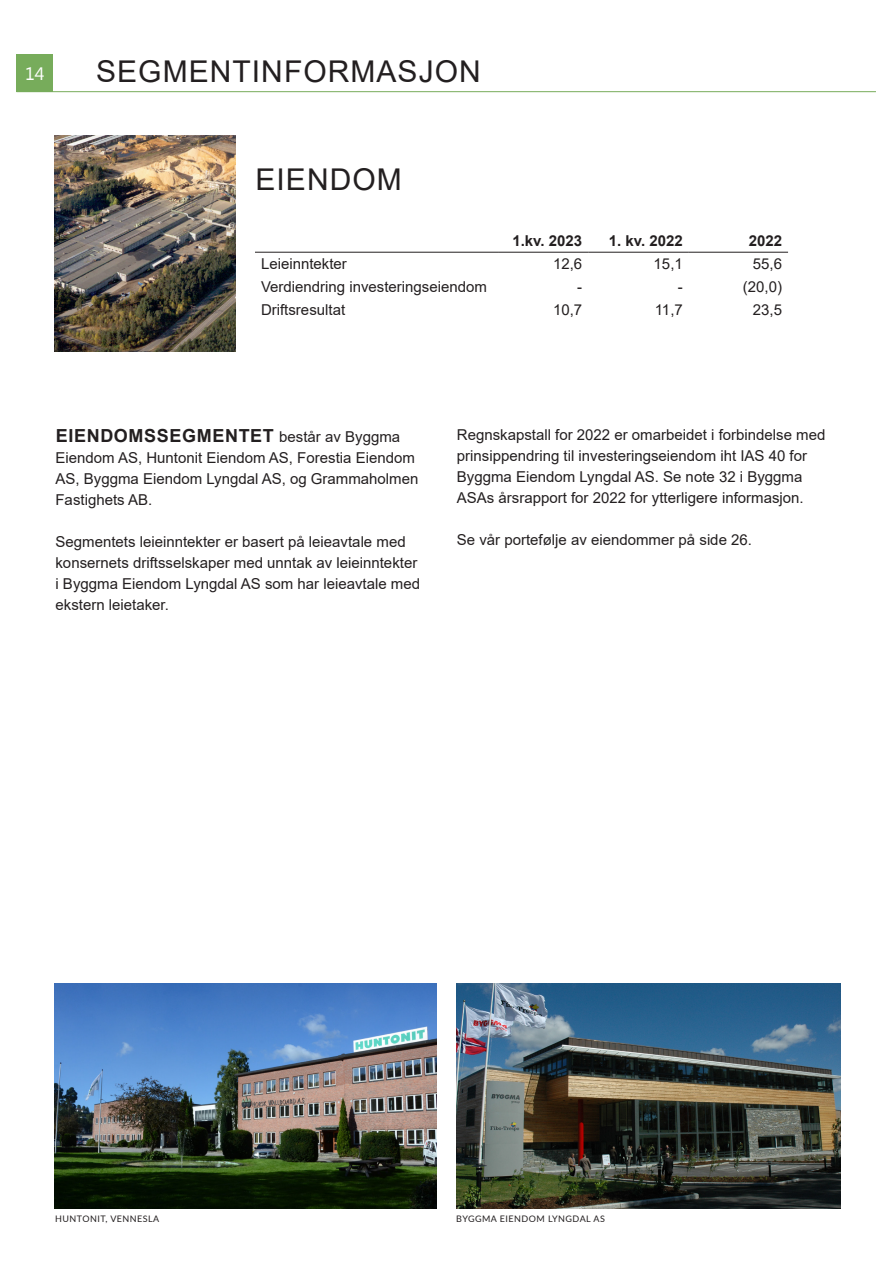
<style>
.page{position:relative;width:893px;height:1263px;background:#fff}
.page>*{position:absolute;margin:0;border:0;box-sizing:border-box;transform-origin:0 0}
.t1{font:30px "Arial";letter-spacing:.035em;color:#231f20}
.t2{font:700 18px "Arial";letter-spacing:.035em;color:#231f20}
.t3{font:18px "Lao UI";color:#fff}
.t4{font:15px/21px "Arial";color:#231f20}
.t5{font:700 15px "Arial";color:#231f20}
.t6{font:9px "Lato";letter-spacing:.05em;color:#231f20}
.s1{font-weight:400;font-size:15px}
</style>
<div class="page">
<hr style="left:16px;top:91px;width:860px;height:1px;background:#77ac5b">
<div style="left:16px;top:54px;width:37px;height:38px;background:#77ac5b"></div>
<img style="left:54px;top:136px;width:181px;height:216px">
<img style="left:456px;top:983px;width:384px;height:226px">
<img style="left:54px;top:983px;width:383px;height:226px">
<hr style="left:255px;top:252px;width:244px;height:1px;background:#231f20">
<hr style="left:499px;top:252px;width:89px;height:1px;background:#231f20">
<hr style="left:588px;top:252px;width:101px;height:1px;background:#231f20">
<hr style="left:689px;top:252px;width:99px;height:1px;background:#231f20">
<p class="t3" style="left:25px;top:61px;width:21px">14</p>
<p class="t1" style="left:96px;top:51px;width:386px">SEGMENTINFORMASJON</p>
<p class="t1" style="left:256px;top:158px;width:148px">EIENDOM</p>
<p class="t5" style="left:512px;top:230px;width:71px">1.kv. 2023</p>
<p class="t5" style="left:609px;top:230px;width:75px">1. kv. 2022</p>
<p class="t5" style="left:749px;top:230px;width:35px">2022</p>
<p class="t4" style="left:261px;top:253px;width:87px">Leieinntekter</p>
<p class="t4" style="left:553px;top:253px;width:31px">12,6</p>
<p class="t4" style="left:654px;top:253px;width:31px">15,1</p>
<p class="t4" style="left:753px;top:253px;width:31px">55,6</p>
<p class="t4" style="left:261px;top:276px;width:227px">Verdiendring investeringseiendom</p>
<p class="t4" style="left:577px;top:276px;width:6px">-</p>
<p class="t4" style="left:678px;top:276px;width:6px">-</p>
<p class="t4" style="left:743px;top:276px;width:41px">(20,0)</p>
<p class="t4" style="left:261px;top:299px;width:86px">Driftsresultat</p>
<p class="t4" style="left:553px;top:299px;width:31px">10,7</p>
<p class="t4" style="left:655px;top:299px;width:30px">11,7</p>
<p class="t4" style="left:753px;top:299px;width:31px">23,5</p>
<p class="t2" style="left:56px;top:423px;width:346px">EIENDOMSSEGMENTET <span class="s1">består av Byggma</span></p>
<p class="t4" style="left:55px;top:447px;width:364px">Eiendom AS, Huntonit Eiendom AS, Forestia Eiendom<br>AS, Byggma Eiendom Lyngdal AS, og Grammaholmen<br>Fastighets AB.</p>
<p class="t4" style="left:55px;top:531px;width:366px">Segmentets leieinntekter er basert på leieavtale med konsernets driftsselskaper med unntak av leieinntekter i Byggma Eiendom Lyngdal AS som har leieavtale med ekstern leietaker.</p>
<p class="t4" style="left:457px;top:424px;width:370px">Regnskapstall for 2022 er omarbeidet i forbindelse med prinsippendring til investeringseiendom iht IAS 40 for Byggma Eiendom Lyngdal AS. Se note 32 i Byggma ASAs årsrapport for 2022 for ytterligere informasjon.</p>
<p class="t4" style="left:457px;top:529px;width:297px">Se vår portefølje av eiendommer på side 26.</p>
<p class="t6" style="left:55px;top:1212px;width:106px">HUNTONIT, VENNESLA</p>
<p class="t6" style="left:456px;top:1212px;width:150px">BYGGMA EIENDOM LYNGDAL AS</p>
</div>
